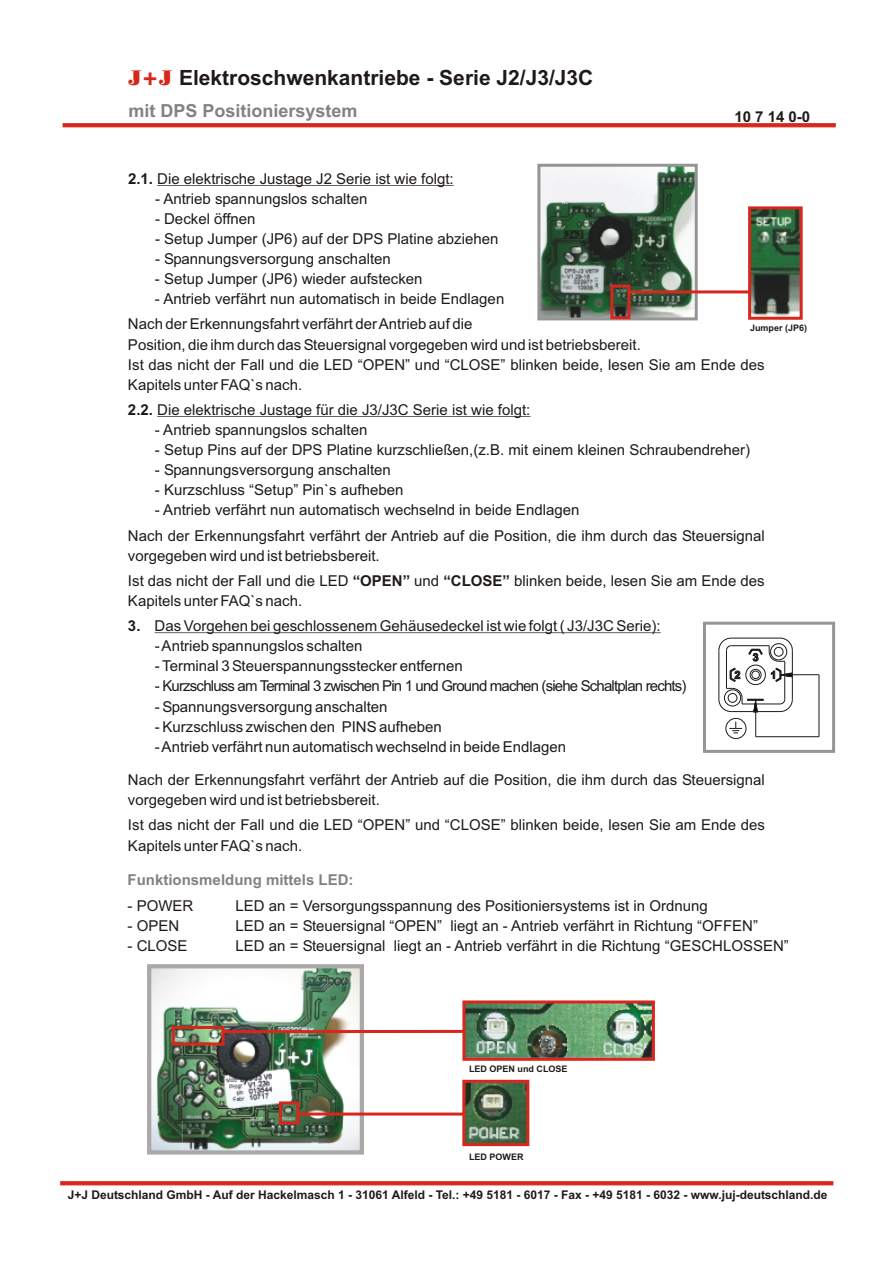
<style>
.page{position:relative;width:894px;height:1263px;background:#fff}
.page>*{position:absolute;margin:0;border:0;box-sizing:border-box;transform-origin:0 0}
.t1{font:700 21px "Arial";color:#1f1a17}
.t2{font:700 18px "Arial";color:#828282}
.t3{font:15px/20.1px "Arial";color:#1f1a17}
.t4{font:15px "Arial";letter-spacing:-.055em;color:#1f1a17}
.t5{font:700 15px "Arial";color:#828282}
.t6{font:700 15px "Arial";color:#1f1a17}
.t7{font:700 12px "Arial";color:#1f1a17}
.t8{font:700 10.65px "Arial";color:#1f1a17}
.t9{font:700 9px "Arial";color:#1f1a17}
.s1{font-family:"Poster Bodoni BT";font-weight:400;color:#d9261c}
.s2{font-weight:700}
</style>
<div class="page">
<hr style="left:63px;top:124px;width:773px;height:3px;background:#d9261c">
<hr style="left:61px;top:1182px;width:772px;height:3px;background:#d9261c">
<hr style="left:157px;top:185px;width:297px;height:1px;background:#1f1a17">
<hr style="left:157px;top:416px;width:373px;height:1px;background:#1f1a17">
<hr style="left:155px;top:632px;width:506px;height:1px;background:#1f1a17">
<hr style="left:719px;top:650px;width:1px;height:49px;background:#1f1a17">
<hr style="left:726px;top:650px;width:1px;height:38px;background:#1f1a17">
<hr style="left:792px;top:650px;width:1px;height:49px;background:#1f1a17">
<hr style="left:731px;top:645px;width:38px;height:1px;background:#1f1a17">
<hr style="left:731px;top:638px;width:49px;height:1px;background:#1f1a17">
<svg style="left:719px;top:638px;width:12px;height:13px"></svg>
<hr style="left:731px;top:711px;width:49px;height:1px;background:#1f1a17">
<hr style="left:819px;top:675px;width:1px;height:62px;background:#1f1a17">
<hr style="left:787px;top:674px;width:32px;height:1px;background:#1f1a17">
<div style="left:746px;top:665px;width:20px;height:20px;border:1px solid #1f1a17;border-radius:50%"></div>
<hr style="left:742px;top:704px;width:38px;height:1px;background:#1f1a17">
<svg style="left:780px;top:699px;width:13px;height:13px"></svg>
<svg style="left:769px;top:638px;width:24px;height:24px"></svg>
<hr style="left:785px;top:661px;width:1px;height:38px;background:#1f1a17">
<div style="left:752px;top:671px;width:8px;height:8px;border:1px solid #1f1a17;border-radius:50%"></div>
<div style="left:750px;top:669px;width:11px;height:12px;border:1px solid #1f1a17;border-radius:50%"></div>
<div style="left:726px;top:718px;width:20px;height:21px;border:1px solid #1f1a17;border-radius:50%"></div>
<hr style="left:756px;top:736px;width:63px;height:1px;background:#1f1a17">
<svg style="left:719px;top:688px;width:44px;height:49px"></svg>
<svg style="left:730px;top:668px;width:6px;height:14px"></svg>
<svg style="left:775px;top:668px;width:17px;height:14px"></svg>
<svg style="left:748px;top:649px;width:15px;height:6px"></svg>
<img style="left:152px;top:969px;width:207px;height:181px">
<div style="left:147px;top:964px;width:217px;height:191px;border:4px solid #aba8a8"></div>
<img style="left:466px;top:1084px;width:59px;height:58px">
<img style="left:466px;top:1004px;width:185px;height:53px">
<div style="left:172px;top:1026px;width:53px;height:20px;border:3px solid #d9261c"></div>
<div style="left:462px;top:1000px;width:193px;height:61px;border:3px solid #d9261c"></div>
<hr style="left:222px;top:1030px;width:242px;height:3px;background:#d9261c">
<div style="left:462px;top:1080px;width:67px;height:66px;border:3px solid #d9261c"></div>
<div style="left:279px;top:1101px;width:21px;height:24px;border:3px solid #d9261c"></div>
<hr style="left:299px;top:1113px;width:165px;height:3px;background:#d9261c">
<img style="left:541px;top:168px;width:153px;height:148px">
<div style="left:537px;top:164px;width:161px;height:156px;border:3px solid #969494"></div>
<div style="left:610px;top:285px;width:20px;height:34px;border:3px solid #d9261c"></div>
<img style="left:752px;top:210px;width:47px;height:106px">
<div style="left:748px;top:206px;width:55px;height:114px;border:3px solid #d9261c"></div>
<hr style="left:630px;top:290px;width:120px;height:3px;background:#d9261c">
<div style="left:703px;top:622px;width:132px;height:131px;border:3px solid #969494"></div>
<h1 class="t1" style="left:128px;top:70px;width:466px"><span class="s1">J+J</span> Elektroschwenkantriebe - Serie J2/J3/J3C</h1>
<p class="t2" style="left:128px;top:104px;width:231px">mit DPS Positioniersystem</p>
<p class="t6" style="left:734px;top:111px;width:77px">10 7 14 0-0</p>
<p class="t3" style="left:128px;top:170px;width:327px"><span class="s2">2.1.</span> Die elektrische Justage J2 Serie ist wie folgt:</p>
<p class="t3" style="left:155px;top:190px;width:214px">- Antrieb spannungslos schalten</p>
<p class="t3" style="left:155px;top:210px;width:102px">- Deckel öffnen</p>
<p class="t3" style="left:155px;top:230px;width:345px">- Setup Jumper (JP6) auf der DPS Platine abziehen</p>
<p class="t3" style="left:155px;top:250px;width:237px">- Spannungsversorgung anschalten</p>
<p class="t3" style="left:155px;top:270px;width:269px">- Setup Jumper (JP6) wieder aufstecken</p>
<p class="t3" style="left:128px;top:288px;width:378px;line-height:25.2px;text-indent:27px">- Antrieb verfährt nun automatisch in beide Endlagen<br>Nach der Erkennungsfahrt verfährt der Antrieb auf die</p>
<p class="t3" style="left:128px;top:336px;width:638px">Position, die ihm durch das Steuersignal vorgegeben wird und ist betriebsbereit.<br>Ist das nicht der Fall und die LED “OPEN” und “CLOSE” blinken beide, lesen Sie am Ende des<br>Kapitels unter FAQ`s nach.</p>
<p class="t3" style="left:128px;top:401px;width:404px"><span class="s2">2.2.</span> Die elektrische Justage für die J3/J3C Serie ist wie folgt:</p>
<p class="t3" style="left:155px;top:421px;width:214px">- Antrieb spannungslos schalten</p>
<p class="t3" style="left:155px;top:441px;width:597px">- Setup Pins auf der DPS Platine kurzschließen,(z.B. mit einem kleinen Schraubendreher)</p>
<p class="t3" style="left:155px;top:461px;width:237px">- Spannungsversorgung anschalten</p>
<p class="t3" style="left:155px;top:481px;width:250px">- Kurzschluss “Setup” Pin`s aufheben</p>
<p class="t3" style="left:128px;top:499px;width:638px;line-height:25.2px;text-indent:27px">- Antrieb verfährt nun automatisch wechselnd in beide Endlagen<br>Nach der Erkennungsfahrt verfährt der Antrieb auf die Position, die ihm durch das Steuersignal</p>
<p class="t3" style="left:128px;top:544px;width:638px;line-height:25.2px">vorgegeben wird und ist betriebsbereit.<br>Ist das nicht der Fall und die LED <span class="s2">“OPEN”</span> und <span class="s2">“CLOSE”</span> blinken beide, lesen Sie am Ende des</p>
<p class="t3" style="left:128px;top:592px;width:176px">Kapitels unter FAQ`s nach.</p>
<p class="t3" style="left:128px;top:617px;width:534px"><span class="s2">3.</span> Das Vorgehen bei geschlossenem Gehäusedeckel ist wie folgt ( J3/J3C Serie):</p>
<p class="t3" style="left:155px;top:637px;width:209px">- Antrieb spannungslos schalten</p>
<p class="t3" style="left:155px;top:657px;width:309px">- Terminal 3 Steuerspannungsstecker entfernen</p>
<p class="t4" style="left:155px;top:680px;width:533px">- Kurzschluss am Terminal 3 zwischen Pin 1 und Ground machen (siehe Schaltplan rechts)</p>
<p class="t3" style="left:155px;top:698px;width:234px">- Spannungsversorgung anschalten</p>
<p class="t3" style="left:155px;top:718px;width:288px">- Kurzschluss zwischen den PINS aufheben</p>
<p class="t3" style="left:155px;top:738px;width:413px">- Antrieb verfährt nun automatisch wechselnd in beide Endlagen</p>
<p class="t3" style="left:128px;top:771px;width:638px">Nach der Erkennungsfahrt verfährt der Antrieb auf die Position, die ihm durch das Steuersignal vorgegeben wird und ist betriebsbereit.</p>
<p class="t3" style="left:128px;top:817px;width:639px">Ist das nicht der Fall und die LED “OPEN” und “CLOSE” blinken beide, lesen Sie am Ende des<br>Kapitels unter FAQ`s nach.</p>
<p class="t9" style="left:750px;top:324px;width:59px">Jumper (JP6)</p>
<p class="t8" style="left:753px;top:653px;width:7px">3</p>
<p class="t8" style="left:735px;top:671px;width:7px">2</p>
<p class="t8" style="left:771px;top:671px;width:7px">1</p>
<p class="t5" style="left:128px;top:874px;width:227px">Funktionsmeldung mittels LED:</p>
<p class="t3" style="left:128px;top:897px;width:67px">- POWER</p>
<p class="t3" style="left:236px;top:897px;width:474px">LED an = Versorgungsspannung des Positioniersystems ist in Ordnung</p>
<p class="t3" style="left:128px;top:917px;width:53px">- OPEN</p>
<p class="t3" style="left:236px;top:917px;width:524px">LED an = Steuersignal “OPEN” liegt an - Antrieb verfährt in Richtung “OFFEN”</p>
<p class="t3" style="left:128px;top:937px;width:62px">- CLOSE</p>
<p class="t3" style="left:236px;top:937px;width:555px">LED an = Steuersignal liegt an - Antrieb verfährt in die Richtung “GESCHLOSSEN”</p>
<p class="t9" style="left:469px;top:1065px;width:100px">LED OPEN und CLOSE</p>
<p class="t9" style="left:469px;top:1153px;width:56px">LED POWER</p>
<p class="t7" style="left:68px;top:1190px;width:761px">J+J Deutschland GmbH - Auf der Hackelmasch 1 - 31061 Alfeld - Tel.: +49 5181 - 6017 - Fax - +49 5181 - 6032 - www.juj-deutschland.de</p>
</div>
